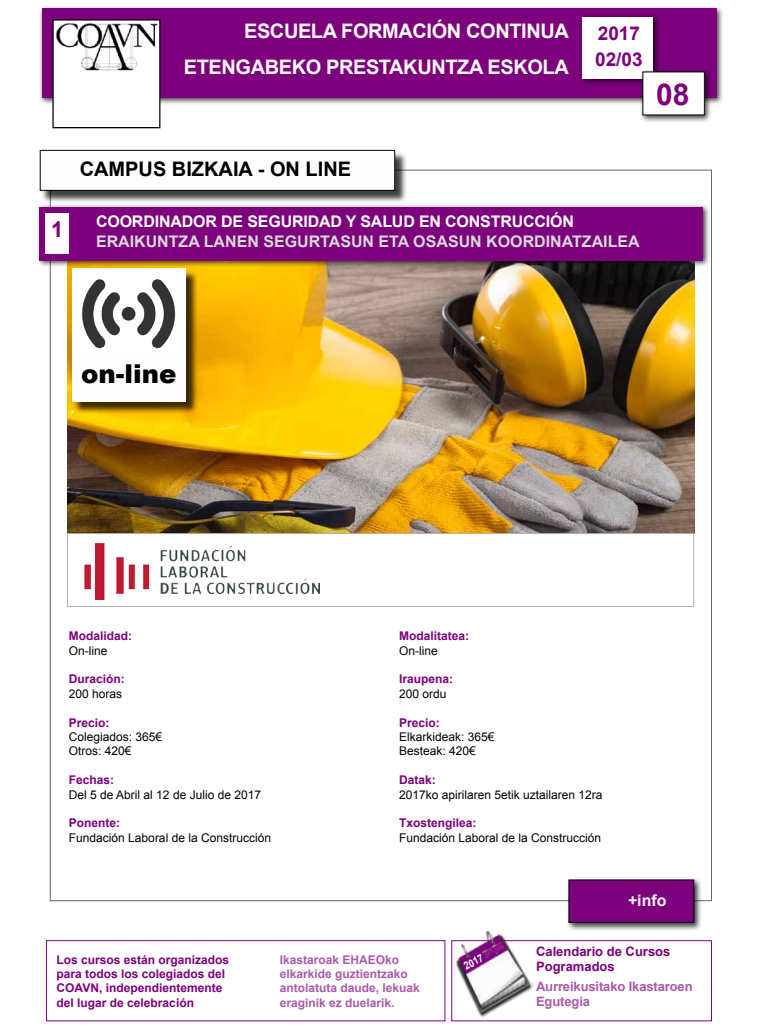
<style>
.page{position:relative;width:770px;height:1030px;background:#fff}
.page>*{position:absolute;margin:0;border:0;box-sizing:border-box;transform-origin:0 0}
.t1{font:700 30px "Arial";color:#7d007d}
.t2{font:900 26px "Arial";color:#000}
.t3{font:700 22px "Arial";color:#7d007d}
.t4{font:700 20px/36px "Arial";letter-spacing:-.02em;color:#fffdfd;text-align:right}
.t5{font:700 20px "Arial";color:#000}
.t6{font:700 19px/25.9px "Arial";color:#7d007d}
.t7{font:700 16px "Arial";color:#d9d9d9}
.t8{font:700 16px "Arial";letter-spacing:-.01em;color:#fff}
.t9{font:700 15.9px "Arial";color:#fffdfd}
.t10{font:700 13px/15px "Arial";letter-spacing:-.01em;color:#ab59ab}
.t11{font:700 13px/15px "Arial";color:#7d007d}
.t12{font:12px/14.4px "Arial";color:#000}
.t13{font:700 12px/14.4px "Arial";color:#7d007d}
.t14{font:700 12px/14.4px "Arial";color:#ab59ab}
.t15{font:700 10.9px "Arial";color:#fff;scale:.84 1}
</style>
<div class="page">
<div style="left:39px;top:5px;width:685px;height:100px;background:#000;opacity:.75"></div>
<div style="left:42px;top:9px;width:675px;height:89px;background:#7d007d"></div>
<div style="left:579px;top:13px;width:82px;height:73px;background:#000;opacity:.75"></div>
<div style="left:582px;top:17px;width:71px;height:61px;background:#fff"></div>
<div style="left:639px;top:68px;width:73px;height:55px;background:#000;opacity:.75"></div>
<div style="left:643px;top:72px;width:61px;height:43px;background:#fff"></div>
<div style="left:642px;top:71px;width:63px;height:44px;border:1px solid #000"></div>
<img style="left:54px;top:21px;width:104px;height:84px">
<div style="left:52px;top:19px;width:108px;height:109px;border:1px solid #000"></div>
<div style="left:41px;top:151px;width:367px;height:52px;background:#000;opacity:.75"></div>
<div style="left:40px;top:150px;width:355px;height:40px;background:#fffdfd"></div>
<div style="left:40px;top:150px;width:355px;height:41px;border:1px solid #000"></div>
<div style="left:451px;top:940px;width:261px;height:81px;background:#fff;border:1px solid #7d007d"></div>
<div style="left:46px;top:940px;width:399px;height:81px;background:#fff;border:1px solid #7d007d"></div>
<img style="left:451px;top:930px;width:87px;height:91px">
<img style="left:67px;top:268px;width:627px;height:265px">
<div style="left:566px;top:877px;width:137px;height:54px;background:#000;opacity:.75"></div>
<div style="left:569px;top:880px;width:125px;height:42px;background:#7d007d"></div>
<div style="left:568px;top:880px;width:126px;height:43px;border:1px solid #000"></div>
<img style="left:84px;top:543px;width:235px;height:56px">
<div style="left:36px;top:203px;width:674px;height:65px;background:#000;opacity:.75"></div>
<div style="left:40px;top:207px;width:663px;height:53px;background:#7d007d"></div>
<div style="left:45px;top:213px;width:24px;height:41px;background:#fffdfd"></div>
<div style="left:74px;top:270px;width:124px;height:144px;background:#000;opacity:.75"></div>
<div style="left:72px;top:269px;width:114px;height:133px;background:#fffdfd"></div>
<img style="left:81px;top:279px;width:95px;height:70px">
<div style="left:67px;top:533px;width:627px;height:74px;border:1px solid #b3b3b3"></div>
<h3 class="t4" style="left:184px;top:13px;width:387px">ESCUELA FORMACIÓN CONTINUA<br>ETENGABEKO PRESTAKUNTZA ESKOLA</h3>
<h3 class="t6" style="left:595px;top:21px;width:49px">2017<br>02/03</h3>
<h1 class="t1" style="left:656px;top:74px;width:35px">08</h1>
<h3 class="t3" style="left:51px;top:215px;width:14px">1</h3>
<h3 class="t5" style="left:80px;top:156px;width:273px">CAMPUS BIZKAIA - ON LINE</h3>
<h3 class="t8" style="left:96px;top:211px;width:480px">COORDINADOR DE SEGURIDAD Y SALUD EN CONSTRUCCIÓN</h3>
<h3 class="t7" style="left:96px;top:230px;width:545px">ERAIKUNTZA LANEN SEGURTASUN ETA OSASUN KOORDINATZAILEA</h3>
<h2 class="t2" style="left:81px;top:355px;width:97px">on-line</h2>
<p class="t13" style="left:69px;top:629px;width:65px">Modalidad:</p>
<p class="t12" style="left:69px;top:643px;width:40px">On-line</p>
<p class="t13" style="left:69px;top:672px;width:58px">Duración:</p>
<p class="t12" style="left:69px;top:687px;width:55px">200 horas</p>
<p class="t13" style="left:69px;top:716px;width:42px">Precio:</p>
<p class="t12" style="left:69px;top:730px;width:95px">Colegiados: 365€<br>Otros: 420€</p>
<p class="t13" style="left:69px;top:773px;width:47px">Fechas:</p>
<p class="t12" style="left:69px;top:787px;width:194px">Del 5 de Abril al 12 de Julio de 2017</p>
<p class="t13" style="left:69px;top:816px;width:53px">Ponente:</p>
<p class="t12" style="left:69px;top:831px;width:204px">Fundación Laboral de la Construcción</p>
<p class="t13" style="left:399px;top:629px;width:72px">Modalitatea:</p>
<p class="t12" style="left:399px;top:643px;width:40px">On-line</p>
<p class="t13" style="left:399px;top:672px;width:56px">Iraupena:</p>
<p class="t12" style="left:399px;top:687px;width:49px">200 ordu</p>
<p class="t13" style="left:399px;top:716px;width:42px">Precio:</p>
<p class="t12" style="left:399px;top:730px;width:97px">Elkarkideak: 365€<br>Besteak: 420€</p>
<p class="t13" style="left:399px;top:773px;width:38px">Datak:</p>
<p class="t12" style="left:399px;top:787px;width:205px">2017ko apirilaren 5etik uztailaren 12ra</p>
<p class="t13" style="left:399px;top:816px;width:79px">Txostengilea:</p>
<p class="t12" style="left:399px;top:831px;width:204px">Fundación Laboral de la Construcción</p>
<h3 class="t9" style="left:628px;top:890px;width:40px">+info</h3>
<p class="t13" style="left:57px;top:953px;width:174px">Los cursos están organizados para todos los colegiados del<br>COAVN, independientemente del lugar de celebración</p>
<p class="t14" style="left:280px;top:953px;width:142px">Ikastaroak EHAEOko elkarkide guztientzako antolatuta daude, lekuak eraginik ez duelarik.</p>
<p class="t15" style="left:461px;top:960px;width:26px;rotate:-28deg">2017</p>
<p class="t11" style="left:536px;top:945px;width:136px">Calendario de Cursos<br>Pogramados</p>
<p class="t10" style="left:536px;top:980px;width:158px">Aurreikusitako Ikastaroen<br>Egutegia</p>
</div>
